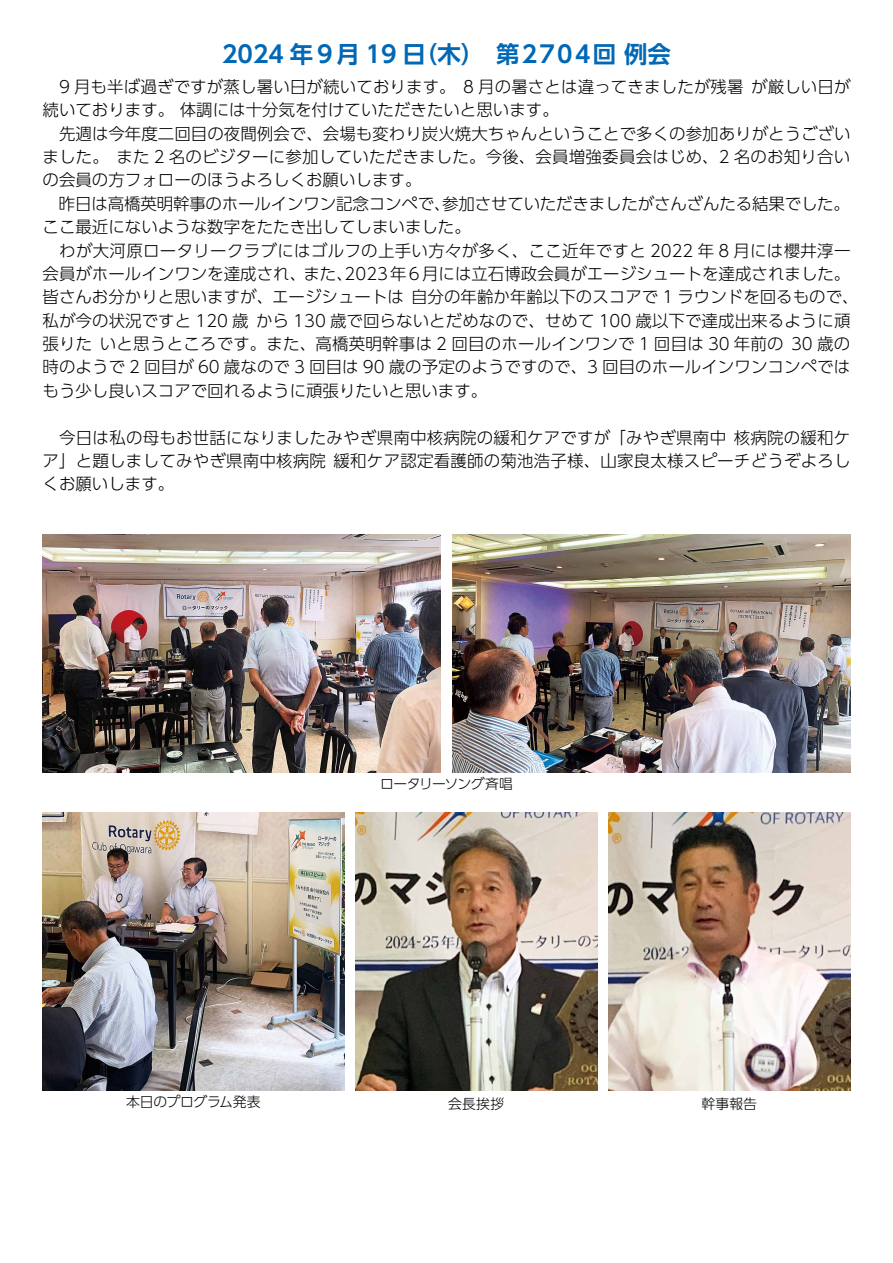
<style>
.page{position:relative;width:893px;height:1263px;background:#fff}
.page>*{position:absolute;margin:0;border:0;box-sizing:border-box;transform-origin:0 0}
.t1{font:700 23.4px "UD Shin Go Pr 6 N De";letter-spacing:.05em;color:#0068b7}
.t2{font:300 16.5px/23.4px "UD Shin Go Pr 6 N";letter-spacing:.005em;color:#000}
.t3{font:300 13.8px "UD Shin Go Pr 6 N";letter-spacing:-.015em;color:#000}
.t4{font:300 13.8px "UD Shin Go Pr 6 N";letter-spacing:-.04em;color:#000}
</style>
<div class="page">
<img style="left:43px;top:534px;width:397px;height:238px">
<img style="left:43px;top:812px;width:301px;height:279px">
<img style="left:453px;top:534px;width:397px;height:238px">
<img style="left:355px;top:812px;width:242px;height:279px">
<img style="left:608px;top:812px;width:242px;height:279px">
<h1 class="t1" style="left:222px;top:35px;width:450px">2024 年９月 19 （日木）　第2704回例会</h1>
<p class="t2" style="left:43px;top:74px;width:810px">　9 月も半ば過ぎですが蒸し暑い日が続いております。 8 月の暑さとは違ってきましたが残暑が厳しい日が</p>
<p class="t2" style="left:43px;top:98px;width:518px">続いております。体調には十分気を付けていただきたいと思います。</p>
<p class="t2" style="left:43px;top:121px;width:810px">　先週は今年度二回目の夜間例会で、会場も変わり炭火焼大ちゃんということで多くの参加ありがとうござい</p>
<p class="t2" style="left:116px;top:144px;width:735px">また 2 名のビジターに参加していただきました。今後、会員増強委員会はじめ、2 名のお知り合い</p>
<p class="t2" style="left:43px;top:144px;width:380px">ました。<br>の会員の方フォローのほうよろしくお願いします。</p>
<p class="t2" style="left:442px;top:191px;width:409px">参加させていただきましたがさんざんたる結果でした。</p>
<p class="t2" style="left:43px;top:191px;width:409px">　昨日は高橋英明幹事のホールインワン記念コンペで、</p>
<p class="t2" style="left:43px;top:215px;width:430px">ここ最近にないような数字をたたき出してしまいました。</p>
<p class="t2" style="left:43px;top:238px;width:809px">　わが大河原ロータリークラブにはゴルフの上手い方々が多く、ここ近年ですと 2022 年 8 月には櫻井淳一</p>
<p class="t2" style="left:345px;top:261px;width:507px">2023年6月には立石博政会員がエージシュートを達成されました。</p>
<p class="t2" style="left:43px;top:261px;width:265px">会員がホールインワンを達成され、</p>
<p class="t2" style="left:43px;top:285px;width:818px">皆さんお分かりと思いますが、エージシュートは自分の年齢か年齢以下のスコアで 1 ラウンドを回るもので、</p>
<p class="t2" style="left:43px;top:308px;width:809px">私が今の状況ですと 120 歳から 130 歳で回らないとだめなので、せめて 100 歳以下で達成出来るように頑</p>
<p class="t2" style="left:100px;top:331px;width:752px">いと思うところです。また、高橋英明幹事は 2 回目のホールインワンで 1 回目は 30 年前の 30 歳の</p>
<p class="t2" style="left:303px;top:261px;width:51px">また、</p>
<p class="t2" style="left:43px;top:331px;width:809px">張りた<br>時のようで 2 回目が 60 歳なので 3 回目は 90 歳の予定のようですので、3 回目のホールインワンコンペではもう少し良いスコアで回れるように頑張りたいと思います。</p>
<p class="t2" style="left:734px;top:425px;width:118px">核病院の緩和ケ</p>
<p class="t2" style="left:334px;top:425px;width:518px;text-indent:-291px">　今日は私の母もお世話になりましたみやぎ県南中核病院の緩和ケアですが「みやぎ県南中<br>緩和ケア認定看護師の菊池浩子様、山家良太様スピーチどうぞよろし</p>
<p class="t2" style="left:43px;top:448px;width:285px">ア」と題しましてみやぎ県南中核病院くお願いします。</p>
<p class="t4" style="left:380px;top:772px;width:134px">ロータリーソング斉唱</p>
<p class="t3" style="left:126px;top:1090px;width:136px">本日のプログラム発表</p>
<p class="t3" style="left:448px;top:1092px;width:57px">会長挨拶</p>
<p class="t3" style="left:701px;top:1092px;width:57px">幹事報告</p>
</div>
